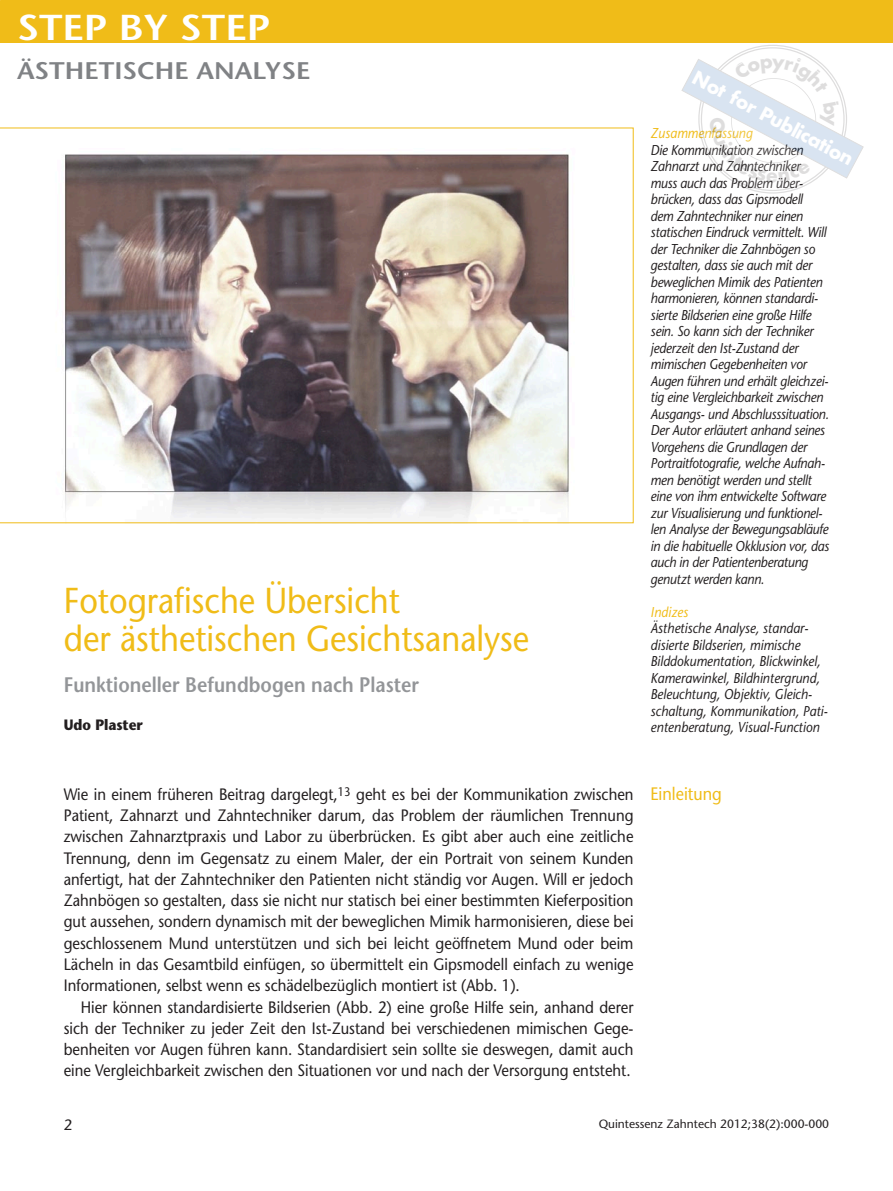
<style>
.page{position:relative;width:893px;height:1191px;background:#fff}
.page>*{position:absolute;margin:0;border:0;box-sizing:border-box;transform-origin:0 0}
.t1{font:500 36px/37.5px "Stone Sans Std";color:#f0bc18;scale:.9 1}
.t2{font:600 36px "Stone Sans Std";color:#fff;scale:1.1 1}
.t3{font:600 24px "Stone Sans Std";letter-spacing:.065em;color:#808285;scale:1.1 1}
.t4{font:600 21px "Stone Sans Std";color:#939598;scale:.9 1}
.t5{font:700 21px "Futura T";color:#fff}
.t6{font:500 18px "Stone Sans Std";color:#f0bc18;scale:.9 1}
.t7{font:500 16.5px/21.3px "Stone Sans Std";color:#231f20;text-align:justify;scale:.9 1}
.t8{font:700 15px "Stone Sans Std";color:#231f20;scale:.9 1}
.t9{font:500 15px "Stone Sans Std";color:#231f20}
.t10{font:italic 500 14.25px/16.5px "Stone Sans Std";letter-spacing:-.02em;color:#231f20;scale:.9 1}
.t11{font:italic 500 14.25px/16.5px "Stone Sans Std";color:#231f20;scale:.9 1}
.t12{font:italic 500 14.25px "Stone Sans Std";color:#f0bc18;scale:.9 1}
.t13{font:500 12px "Stone Sans Std";color:#231f20}
</style>
<div class="page">
<div style="left:0;top:0;width:893px;height:43px;background:#f0bc18"></div>
<svg style="left:0;top:128px;width:634px;height:395px"></svg>
<svg style="left:681px;top:45px;width:183px;height:149px"></svg>
<h1 class="t2" style="left:17px;top:6px;width:232px">Step by step</h1>
<h2 class="t3" style="left:17px;top:56px;width:268px">Ästhetische Analyse</h2>
<h1 class="t1" style="left:64px;top:582px;width:519px">Fotografische Übersicht<br>der ästhetischen Gesichtsanalyse</h1>
<p class="t4" style="left:64px;top:672px;width:396px">Funktioneller Befundbogen nach Plaster</p>
<p class="t8" style="left:64px;top:716px;width:89px">Udo Plaster</p>
<p class="t5" style="left:700px;top:65px;width:181px;rotate:28deg">Not for Publication</p>
<p class="t12" style="left:651px;top:125px;width:115px">Zusammenfassung</p>
<p class="t10" style="left:651px;top:141px;width:200px">Die Kommunikation zwischen<br>Zahnarzt und Zahntechniker muss auch das Problem über&shy;brücken, dass das Gipsmodell dem Zahntechniker nur einen statischen Eindruck vermittelt. Will der Techniker die Zahnbögen so gestalten, dass sie auch mit der beweglichen Mimik des Patienten harmonieren, können standardi&shy;sierte Bildserien eine große Hilfe sein. So kann sich der Techniker jederzeit den Ist-Zustand der mimischen Gegebenheiten vor<br>Augen führen und erhält gleichzei&shy;tig eine Vergleichbarkeit zwischen<br>Ausgangs- und Abschlusssituation.<br>Der Autor erläutert anhand seines<br>Vorgehens die Grundlagen der<br>Portraitfotografie, welche Aufnah&shy;men benötigt werden und stellt eine von ihm entwickelte Software zur Visualisierung und funktionel&shy;len Analyse der Bewegungsabläufe in die habituelle Okklusion vor, das auch in der Patientenberatung genutzt werden kann.</p>
<p class="t12" style="left:651px;top:603px;width:43px">Indizes</p>
<p class="t11" style="left:651px;top:620px;width:198px">Ästhetische Analyse, standar&shy;disierte Bildserien, mimische Bilddokumentation, Blickwinkel, Kamerawinkel, Bildhintergrund, Beleuchtung, Objektiv, Gleich&shy;schaltung, Kommunikation, Pati&shy;entenberatung, Visual-Function</p>
<p class="t7" style="left:64px;top:783px;width:635px">Wie in einem früheren Beitrag dargelegt,<sup>13</sup> geht es bei der Kommunikation zwischen Patient, Zahnarzt und Zahntechniker darum, das Problem der räumlichen Trennung zwischen Zahnarztpraxis und Labor zu überbrücken. Es gibt aber auch eine zeitliche Trennung, denn im Gegensatz zu einem Maler, der ein Portrait von seinem Kunden anfertigt, hat der Zahntechniker den Patienten nicht ständig vor Augen. Will er jedoch Zahnbögen so gestalten, dass sie nicht nur statisch bei einer bestimmten Kieferposition gut aussehen, sondern dynamisch mit der beweglichen Mimik harmonisieren, diese bei geschlossenem Mund unterstützen und sich bei leicht geöffnetem Mund oder beim Lächeln in das Gesamtbild einfügen, so übermittelt ein Gipsmodell einfach zu wenige Informationen, selbst wenn es schädelbezüglich montiert ist (Abb. 1).</p>
<p class="t7" style="left:64px;top:996px;width:635px;text-indent:17px">Hier können standardisierte Bildserien (Abb. 2) eine große Hilfe sein, anhand derer sich der Techniker zu jeder Zeit den Ist-Zustand bei verschiedenen mimischen Gege&shy;benheiten vor Augen führen kann. Standardisiert sein sollte sie deswegen, damit auch eine Vergleichbarkeit zwischen den Situationen vor und nach der Versorgung entsteht.</p>
<p class="t6" style="left:651px;top:783px;width:81px">Einleitung</p>
<p class="t9" style="left:64px;top:1115px;width:10px">2</p>
<p class="t13" style="left:599px;top:1116px;width:232px">Quintessenz Zahntech 2012;38(2):000-000</p>
</div>
